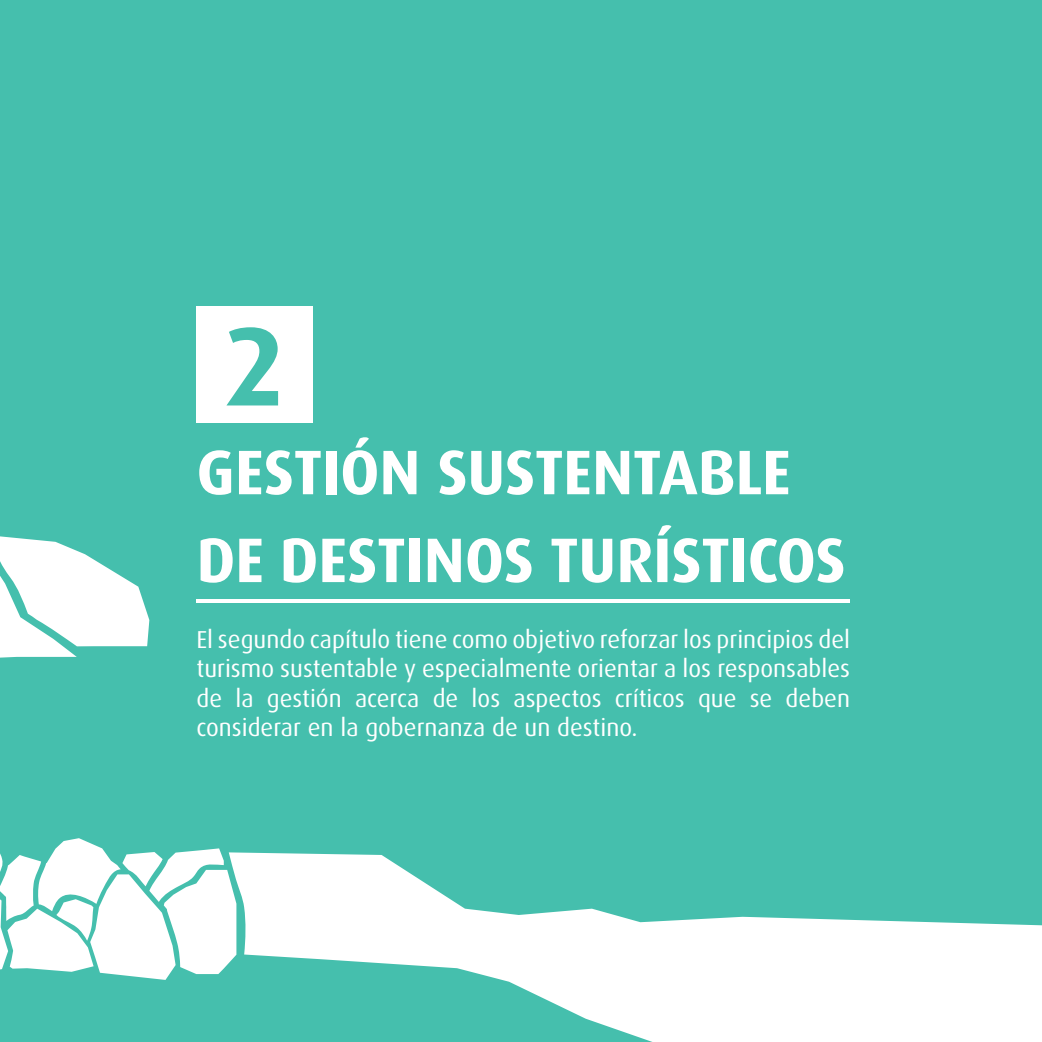
<style>
.page{position:relative;width:1042px;height:1042px;background:#45bfad}
.page>*{position:absolute;margin:0;border:0;box-sizing:border-box;transform-origin:0 0}
.t1{font:700 112px "Dax";color:#45bfad}
.t2{font:700 63px/87.9px "Dax";letter-spacing:-.01em;color:#fff}
.t3{font:24.5px/29.4px "Dax";color:#fff;text-align:justify}
</style>
<div class="page">
<svg style="left:236px;top:852px;width:806px;height:190px;fill:#fff"></svg>
<svg style="left:0;top:838px;width:236px;height:142px"></svg>
<svg style="left:0;top:536px;width:149px;height:122px"></svg>
<div style="left:196px;top:306px;width:117px;height:116px;background:#fff"></div>
<hr style="left:196px;top:599px;width:654px;height:3px;background:#fff">
<h1 class="t1" style="left:223px;top:303px;width:65px">2</h1>
<h2 class="t2" style="left:196px;top:429px;width:651px">GESTIÓN SUSTENTABLE<br>DE DESTINOS TURÍSTICOS</h2>
<p class="t3" style="left:196px;top:625px;width:655px">El segundo capítulo tiene como objetivo reforzar los principios del turismo sustentable y especialmente orientar a los responsables de la gestión acerca de los aspectos críticos que se deben considerar en la gobernanza de un destino.</p>
</div>
